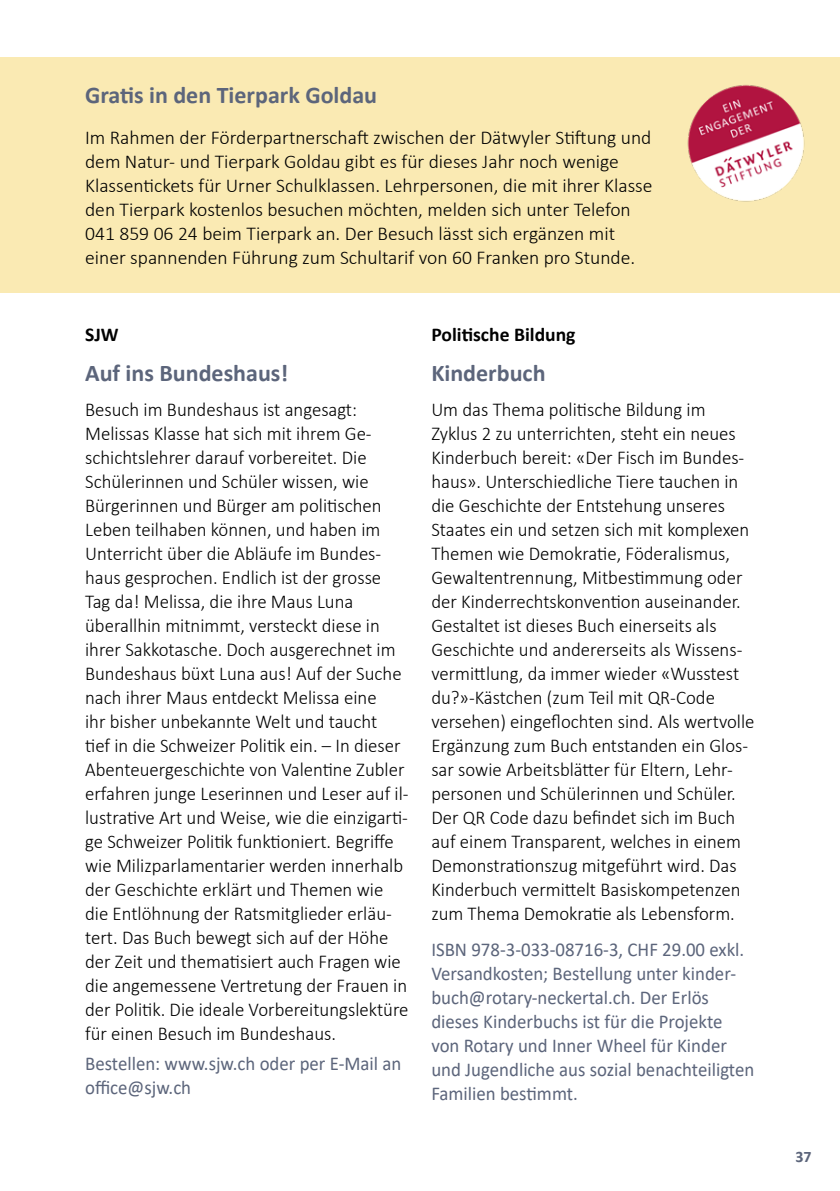
<style>
.page{position:relative;width:840px;height:1191px;background:#fff}
.page>*{position:absolute;margin:0;border:0;box-sizing:border-box;transform-origin:0 0}
.t1{font:700 24px "Calibri";color:#5c657b}
.t2{font:300 19.6px/24px "Calibri";color:#000;scale:.96 1}
.t3{font:300 19.6px/24px "Calibri";color:#000}
.t4{font:19.6px/24px "Calibri";color:#5c657b;scale:.96 1}
.t5{font:700 19.6px "Calibri";color:#000}
.t6{font:700 16px "Calibri";color:#5c657b}
</style>
<div class="page">
<div style="left:0;top:57px;width:839px;height:236px;background:#faeab3"></div>
<img style="left:687px;top:85px;width:118px;height:117px">
<p class="t1" style="left:85px;top:78px;width:293px">Gratis in den Tierpark Goldau</p>
<p class="t3" style="left:85px;top:125px;width:568px">Im Rahmen der Förderpartnerschaft zwischen der Dätwyler Stiftung und dem Natur- und Tierpark Goldau gibt es für dieses Jahr noch wenige Klassentickets für Urner Schulklassen. Lehrpersonen, die mit ihrer Klasse den Tierpark kostenlos besuchen möchten, melden sich unter Telefon 041 859 06 24 beim Tierpark an. Der Besuch lässt sich ergänzen mit einer spannenden Führung zum Schultarif von 60 Franken pro Stunde.</p>
<p class="t5" style="left:85px;top:321px;width:35px">SJW</p>
<p class="t1" style="left:85px;top:356px;width:205px">Auf ins Bundeshaus!</p>
<p class="t2" style="left:85px;top:397px;width:338px">Besuch im Bundeshaus ist angesagt:<br>Melissas Klasse hat sich mit ihrem Ge&shy;schichtslehrer darauf vorbereitet. Die Schülerinnen und Schüler wissen, wie Bürgerinnen und Bürger am politischen Leben teilhaben können, und haben im Unterricht über die Abläufe im Bundes&shy;haus gesprochen. Endlich ist der grosse Tag da! Melissa, die ihre Maus Luna überallhin mitnimmt, versteckt diese in ihrer Sakkotasche. Doch ausgerechnet im Bundeshaus büxt Luna aus! Auf der Suche nach ihrer Maus entdeckt Melissa eine<br>ihr bisher unbekannte Welt und taucht<br>tief in die Schweizer Politik ein. – In dieser Abenteuergeschichte von Valentine Zubler erfahren junge Leserinnen und Leser auf il&shy;lustrative Art und Weise, wie die einzigarti&shy;ge Schweizer Politik funktioniert. Begriffe wie Milizparlamentarier werden innerhalb der Geschichte erklärt und Themen wie die Entlöhnung der Ratsmitglieder erläu&shy;tert. Das Buch bewegt sich auf der Höhe der Zeit und thematisiert auch Fragen wie die angemessene Vertretung der Frauen in der Politik. Die ideale Vorbereitungslektüre für einen Besuch im Bundeshaus.</p>
<p class="t4" style="left:85px;top:1051px;width:331px">Bestellen: www.sjw.ch oder per E-Mail an office@sjw.ch</p>
<p class="t5" style="left:431px;top:321px;width:146px">Politische Bildung</p>
<p class="t1" style="left:431px;top:356px;width:116px">Kinderbuch</p>
<p class="t2" style="left:431px;top:397px;width:338px">Um das Thema politische Bildung im Zyklus 2 zu unterrichten, steht ein neues Kinderbuch bereit: «Der Fisch im Bundes&shy;haus». Unterschiedliche Tiere tauchen in die Geschichte der Entstehung unseres Staates ein und setzen sich mit komplexen Themen wie Demokratie, Föderalismus, Gewaltentrennung, Mitbestimmung oder der Kinderrechtskonvention auseinander.<br>Gestaltet ist dieses Buch einerseits als Geschichte und andererseits als Wissens&shy;vermittlung, da immer wieder «Wusstest du?»-Kästchen (zum Teil mit QR-Code versehen) eingeflochten sind. Als wertvolle Ergänzung zum Buch entstanden ein Glos&shy;sar sowie Arbeitsblätter für Eltern, Lehr&shy;personen und Schülerinnen und Schüler.<br>Der QR Code dazu befindet sich im Buch auf einem Transparent, welches in einem Demonstrationszug mitgeführt wird. Das Kinderbuch vermittelt Basiskompetenzen zum Thema Demokratie als Lebensform.</p>
<p class="t4" style="left:431px;top:936px;width:338px">ISBN 978-3-033-08716-3, CHF 29.00 exkl.<br>Versandkosten; Bestellung unter kinder&shy;buch@rotary-neckertal.ch. Der Erlös dieses Kinderbuchs ist für die Projekte von Rotary und Inner Wheel für Kinder und Jugendliche aus sozial benachteiligten Familien bestimmt.</p>
<p class="t6" style="left:794px;top:1145px;width:18px">37</p>
</div>
